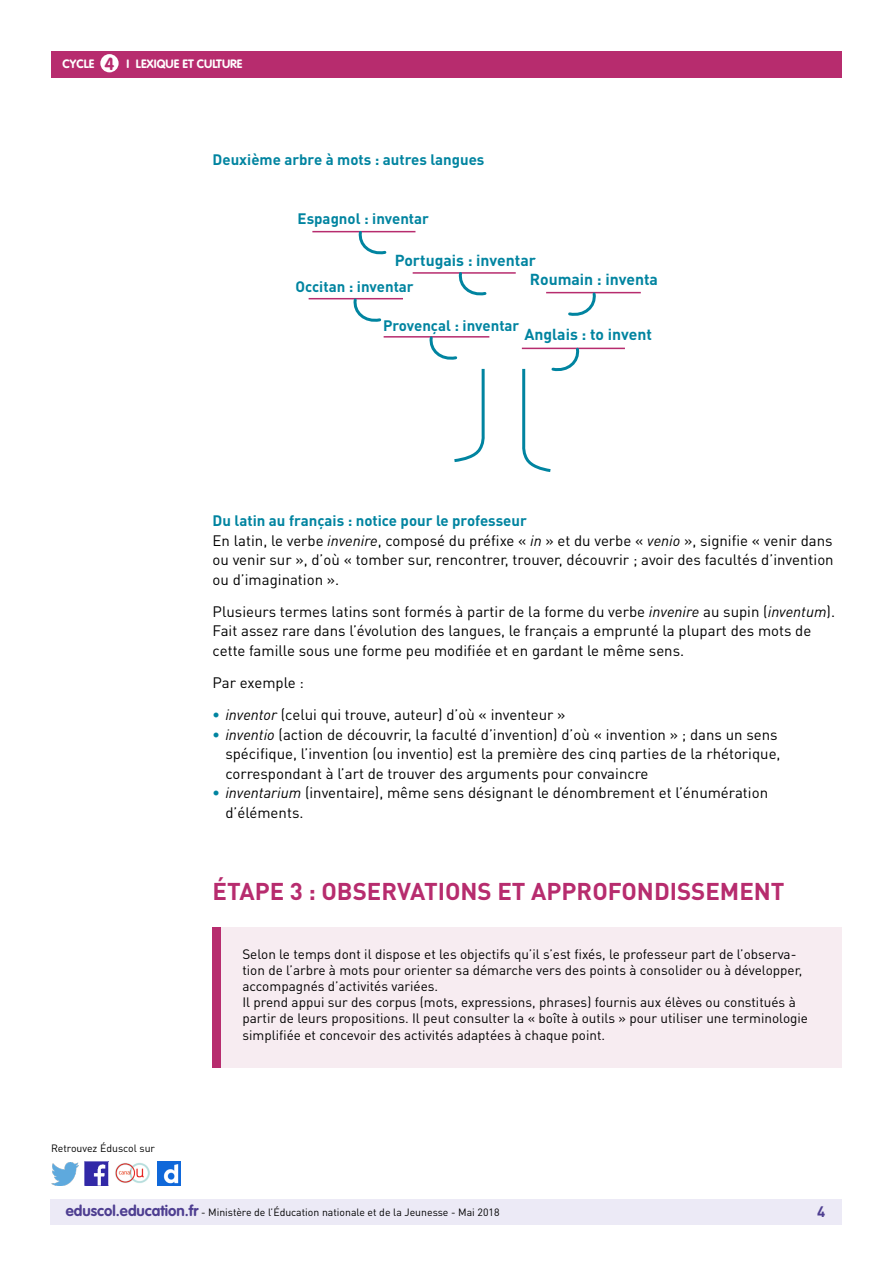
<style>
.page{position:relative;width:893px;height:1263px;background:#fff}
.page>*{position:absolute;margin:0;border:0;box-sizing:border-box;transform-origin:0 0}
.t1{font:700 24px "DIN Pro";color:#b72c6e}
.t2{font:700 17.25px "VAG Rounded Std";color:#b72c6e}
.t3{font:700 15.75px "DIN Pro";color:#0084a0}
.t4{font:15px/19.5px "DIN Pro";color:#000}
.t5{font:700 15px "DIN Pro";color:#0084a0}
.t6{font:700 15px "DIN Pro";color:#4e3e91}
.t7{font:13.5px/16.2px "DIN Pro";color:#000}
.t8{font:700 12px "VAG Rounded Std";color:#fff}
.t9{font:10.5px "DIN Pro";color:#000}
.s1{font-weight:700;color:#0084a0}
.s2{font-style:italic}
.s3{font-family:"VAG Rounded Std";font-weight:700;font-size:15px;color:#4e3e91}
</style>
<div class="page">
<div style="left:50px;top:1199px;width:791px;height:26px;background:#eceaf6"></div>
<div style="left:51px;top:51px;width:791px;height:27px;background:#b72c6e"></div>
<div style="left:100px;top:54px;width:19px;height:18px;background:#fff;border-radius:50%"></div>
<img style="left:85px;top:1162px;width:23px;height:23px">
<img style="left:51px;top:1163px;width:28px;height:22px">
<img style="left:158px;top:1162px;width:22px;height:23px">
<img style="left:115px;top:1163px;width:35px;height:20px">
<hr style="left:522px;top:348px;width:103px;height:1px;background:#b72c6e">
<hr style="left:309px;top:298px;width:94px;height:1px;background:#b72c6e">
<hr style="left:546px;top:292px;width:95px;height:1px;background:#b72c6e">
<svg style="left:353px;top:272px;width:244px;height:200px"></svg>
<hr style="left:312px;top:231px;width:103px;height:1px;background:#b72c6e">
<svg style="left:358px;top:230px;width:30px;height:25px"></svg>
<div style="left:213px;top:927px;width:629px;height:140px;background:#f7ecf1"></div>
<div style="left:213px;top:927px;width:8px;height:140px;background:#b72c6e"></div>
<p class="t2" style="left:105px;top:53px;width:11px">4</p>
<p class="t8" style="left:63px;top:57px;width:33px">CYCLE</p>
<p class="t8" style="left:127px;top:57px;width:117px">I LEXIQUE ET CULTURE</p>
<p class="t5" style="left:213px;top:149px;width:273px">Deuxième arbre à mots : autres langues</p>
<p class="t5" style="left:298px;top:208px;width:133px">Espagnol : inventar</p>
<p class="t3" style="left:395px;top:250px;width:143px">Portugais : inventar</p>
<p class="t5" style="left:296px;top:277px;width:120px">Occitan : inventar</p>
<p class="t3" style="left:530px;top:269px;width:130px">Roumain : inventa</p>
<p class="t5" style="left:383px;top:315px;width:138px">Provençal : inventar</p>
<p class="t3" style="left:524px;top:324px;width:129px">Anglais : to invent</p>
<p class="t4" style="left:213px;top:511px;width:623px"><span class="s1">Du latin au français : notice pour le professeur<br></span>En latin, le verbe <span class="s2">invenire</span>, composé du préfixe « <span class="s2">in</span> » et du verbe « <span class="s2">venio</span> », signifie « venir dans ou venir sur », d’où « tomber sur, rencontrer, trouver, découvrir ; avoir des facultés d’invention ou d’imagination ».</p>
<p class="t4" style="left:213px;top:601px;width:624px">Plusieurs termes latins sont formés à partir de la forme du verbe <span class="s2">invenire</span> au supin (<span class="s2">inventum</span>).<br>Fait assez rare dans l’évolution des langues, le français a emprunté la plupart des mots de cette famille sous une forme peu modifiée et en gardant le même sens.</p>
<p class="t4" style="left:213px;top:673px;width:93px">Par exemple :</p>
<p class="t4" style="left:213px;top:705px;width:354px"><span class="s1">•</span> <span class="s2">inventor</span> (celui qui trouve, auteur) d’où « inventeur »</p>
<p class="t4" style="left:225px;top:724px;width:557px;text-indent:-13px"><span class="s1">•</span> <span class="s2">inventio</span> (action de découvrir, la faculté d’invention) d’où « invention » ; dans un sens spécifique, l’invention (ou inventio) est la première des cinq parties de la rhétorique, correspondant à l’art de trouver des arguments pour convaincre</p>
<p class="t4" style="left:225px;top:783px;width:544px;text-indent:-13px"><span class="s1">•</span> <span class="s2">inventarium</span> (inventaire), même sens désignant le dénombrement et l’énumération d’éléments.</p>
<h1 class="t1" style="left:213px;top:876px;width:573px">ÉTAPE 3 : OBSERVATIONS ET APPROFONDISSEMENT</h1>
<p class="t7" style="left:242px;top:945px;width:567px">Selon le temps dont il dispose et les objectifs qu’il s’est fixés, le professeur part de l’observa&shy;tion de l’arbre à mots pour orienter sa démarche vers des points à consolider ou à développer, accompagnés d’activités variées.<br>Il prend appui sur des corpus (mots, expressions, phrases) fournis aux élèves ou constitués à partir de leurs propositions. Il peut consulter la « boîte à outils » pour utiliser une terminologie simplifiée et concevoir des activités adaptées à chaque point.</p>
<p class="t9" style="left:51px;top:1141px;width:106px">Retrouvez Éduscol sur</p>
<p class="t9" style="left:66px;top:1205px;width:435px"><span class="s3">eduscol.education.fr</span> - Ministère de l’Éducation nationale et de la Jeunesse - Mai 2018</p>
<p class="t6" style="left:817px;top:1201px;width:10px">4</p>
</div>
